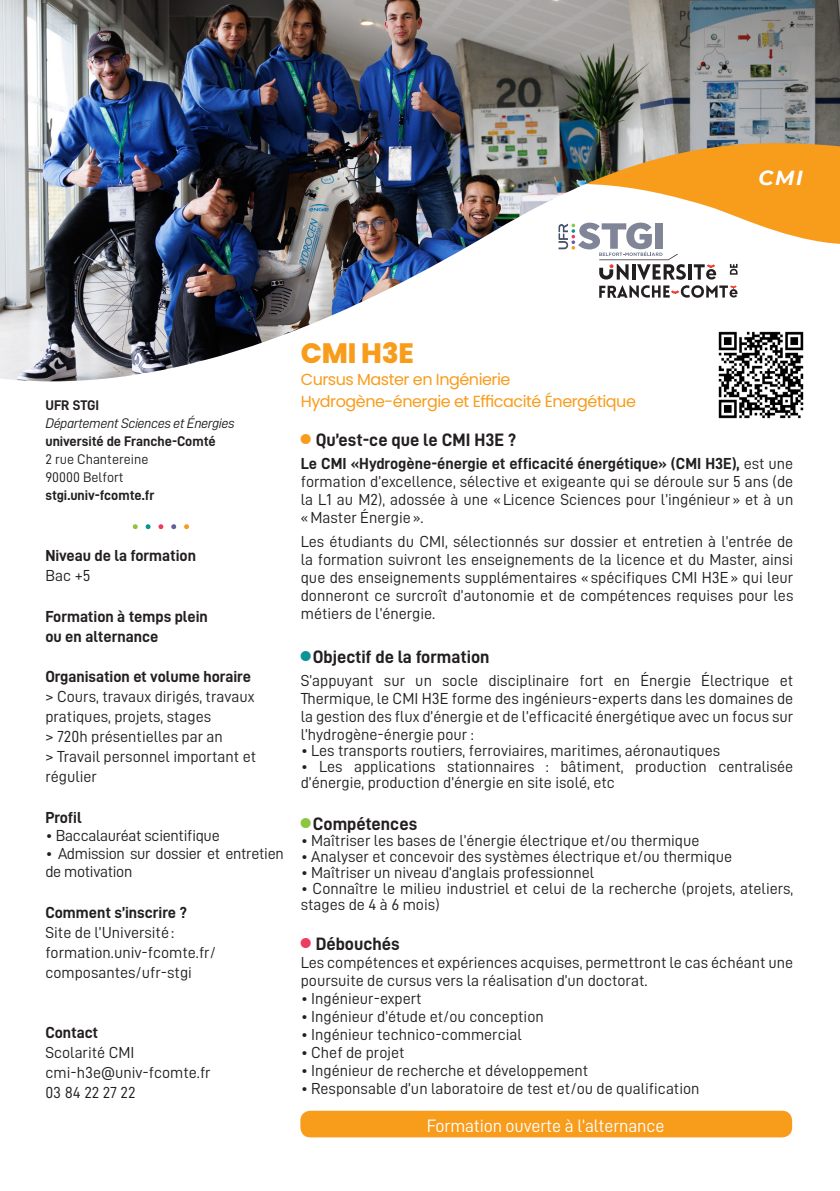
<style>
.page{position:relative;width:840px;height:1191px;background:#fff}
.page>*{position:absolute;margin:0;border:0;box-sizing:border-box;transform-origin:0 0}
.t1{font:800 28px "Poppins";letter-spacing:-.01em;color:#f89c1c}
.t2{font:italic 700 20.2px "Montserrat";color:#fff}
.t3{font:18px "D DIN Bold";color:#231f20}
.t4{font:18px "D DIN";letter-spacing:-.01em;color:#fff}
.t5{font:16px/18px "D DIN";color:#231f20}
.t6{font:16px "D DIN Bold";color:#231f20}
.t7{font:16px/18px "D DIN";letter-spacing:-.02em;color:#231f20}
.t8{font:16px "Poppins";letter-spacing:-.03em;color:#f89c1c}
.t9{font:14px "D DIN Bold";color:#231f20}
.t10{font:14px "D DIN Italic";letter-spacing:-.03em;color:#231f20}
.t11{font:14px "D DIN";color:#231f20}
.s1{font-family:"D DIN Bold"}
</style>
<div class="page">
<svg style="left:133px;top:524px;width:5px;height:5px"></svg>
<svg style="left:145px;top:524px;width:5px;height:5px"></svg>
<svg style="left:158px;top:524px;width:5px;height:5px"></svg>
<svg style="left:171px;top:524px;width:5px;height:5px"></svg>
<svg style="left:184px;top:524px;width:5px;height:5px"></svg>
<img style="left:0;top:0;width:839px;height:382px">
<svg style="left:558px;top:223px;width:179px;height:75px"></svg>
<div style="left:300px;top:1110px;width:491px;height:27px;background:#f89c1c;border-radius:10px"></div>
<img style="left:712px;top:326px;width:96px;height:93px">
<p class="t2" style="left:758px;top:163px;width:45px">CMI</p>
<p class="t9" style="left:45px;top:397px;width:55px">UFR STGI</p>
<p class="t10" style="left:45px;top:415px;width:191px">Département Sciences et Énergies</p>
<p class="t9" style="left:45px;top:433px;width:172px">université de Franche-Comté</p>
<p class="t11" style="left:45px;top:451px;width:104px">2 rue Chantereine</p>
<p class="t11" style="left:45px;top:469px;width:80px">90000 Belfort</p>
<p class="t9" style="left:45px;top:487px;width:110px">stgi.univ-fcomte.fr</p>
<p class="t6" style="left:45px;top:547px;width:152px">Niveau de la formation</p>
<p class="t5" style="left:45px;top:567px;width:47px">Bac +5</p>
<p class="t6" style="left:45px;top:607px;width:164px">Formation à temps plein</p>
<p class="t6" style="left:45px;top:627px;width:114px">ou en alternance</p>
<p class="t6" style="left:45px;top:667px;width:207px">Organisation et volume horaire</p>
<p class="t5" style="left:45px;top:686px;width:210px;line-height:20px">&gt; Cours, travaux dirigés, travaux pratiques, projets, stages</p>
<p class="t5" style="left:45px;top:727px;width:179px">&gt; 720h présentielles par an</p>
<p class="t5" style="left:45px;top:746px;width:212px;line-height:20px">&gt; Travail personnel important et régulier</p>
<p class="t6" style="left:45px;top:809px;width:38px">Profil</p>
<p class="t7" style="left:45px;top:826px;width:176px">• Baccalauréat scientifique</p>
<p class="t7" style="left:45px;top:844px;width:240px">• Admission sur dossier et entretien de motivation</p>
<p class="t6" style="left:45px;top:903px;width:143px">Comment s’inscrire ?</p>
<p class="t5" style="left:45px;top:922px;width:130px">Site de l’Université:</p>
<p class="t5" style="left:45px;top:941px;width:172px;line-height:20px">formation.univ-fcomte.fr/ composantes/ufr-stgi</p>
<p class="t6" style="left:45px;top:1023px;width:54px">Contact</p>
<p class="t5" style="left:45px;top:1042px;width:91px">Scolarité CMI</p>
<p class="t5" style="left:45px;top:1062px;width:167px">cmi-h3e@univ-fcomte.fr</p>
<p class="t5" style="left:45px;top:1082px;width:92px">03 84 22 27 22</p>
<p class="t1" style="left:300px;top:337px;width:114px">CMI H3E</p>
<p class="t8" style="left:300px;top:370px;width:211px">Cursus Master en Ingénierie</p>
<p class="t8" style="left:300px;top:392px;width:336px">Hydrogène-énergie et Efficacité Énergétique</p>
<p class="t3" style="left:300px;top:429px;width:217px"><sup>■</sup> Qu’est-ce que le CMI H3E ?</p>
<p class="t5" style="left:300px;top:454px;width:493px;text-align:justify"><span class="s1">Le CMI «Hydrogène-énergie et efficacité énergétique» (CMI H3E),</span> est une formation d’excellence, sélective et exigeante qui se déroule sur 5 ans (de la L1 au M2), adossée à une «Licence Sciences pour l’ingénieur » et à un «Master Énergie».</p>
<p class="t5" style="left:300px;top:532px;width:494px;text-align:justify">Les étudiants du CMI, sélectionnés sur dossier et entretien à l’entrée de la formation suivront les enseignements de la licence et du Master, ainsi que des enseignements supplémentaires « spécifiques CMI H3E» qui leur donneront ce surcroît d’autonomie et de compétences requises pour les métiers de l’énergie.</p>
<p class="t3" style="left:300px;top:646px;width:190px"><sup>■</sup> Objectif de la formation</p>
<p class="t5" style="left:300px;top:671px;width:494px;text-align:justify">S’appuyant sur un socle disciplinaire fort en Énergie Électrique et Thermique, le CMI H3E forme des ingénieurs-experts dans les domaines de la gestion des flux d’énergie et de l’efficacité énergétique avec un focus sur l’hydrogène-énergie pour :</p>
<p class="t5" style="left:300px;top:741px;width:421px">• Les transports routiers, ferroviaires, maritimes, aéronautiques</p>
<p class="t5" style="left:300px;top:758px;width:494px;line-height:16px">• Les applications stationnaires : bâtiment, production centralisée d’énergie, production d’énergie en site isolé, etc</p>
<p class="t3" style="left:300px;top:814px;width:118px"><sup>■</sup> Compétences</p>
<p class="t5" style="left:300px;top:831px;width:400px">• Maîtriser les bases de l’énergie électrique et/ou thermique</p>
<p class="t5" style="left:300px;top:847px;width:432px">• Analyser et concevoir des systèmes électrique et/ou thermique</p>
<p class="t5" style="left:300px;top:863px;width:295px">• Maîtriser un niveau d’anglais professionnel</p>
<p class="t5" style="left:300px;top:880px;width:494px;line-height:16px">• Connaître le milieu industriel et celui de la recherche (projets, ateliers, stages de 4 à 6 mois)</p>
<p class="t3" style="left:300px;top:933px;width:100px"><sup>■</sup> Débouchés</p>
<p class="t5" style="left:300px;top:953px;width:493px">Les compétences et expériences acquises, permettront le cas échéant une poursuite de cursus vers la réalisation d’un doctorat.</p>
<p class="t5" style="left:300px;top:989px;width:122px">• Ingénieur-expert</p>
<p class="t5" style="left:300px;top:1007px;width:244px">• Ingénieur d’étude et/ou conception</p>
<p class="t5" style="left:300px;top:1025px;width:222px">• Ingénieur technico-commercial</p>
<p class="t5" style="left:300px;top:1043px;width:105px">• Chef de projet</p>
<p class="t5" style="left:300px;top:1061px;width:289px">• Ingénieur de recherche et développement</p>
<p class="t5" style="left:300px;top:1079px;width:400px">• Responsable d’un laboratoire de test et/ou de qualification</p>
<p class="t4" style="left:426px;top:1115px;width:239px">Formation ouverte à l’alternance</p>
</div>
